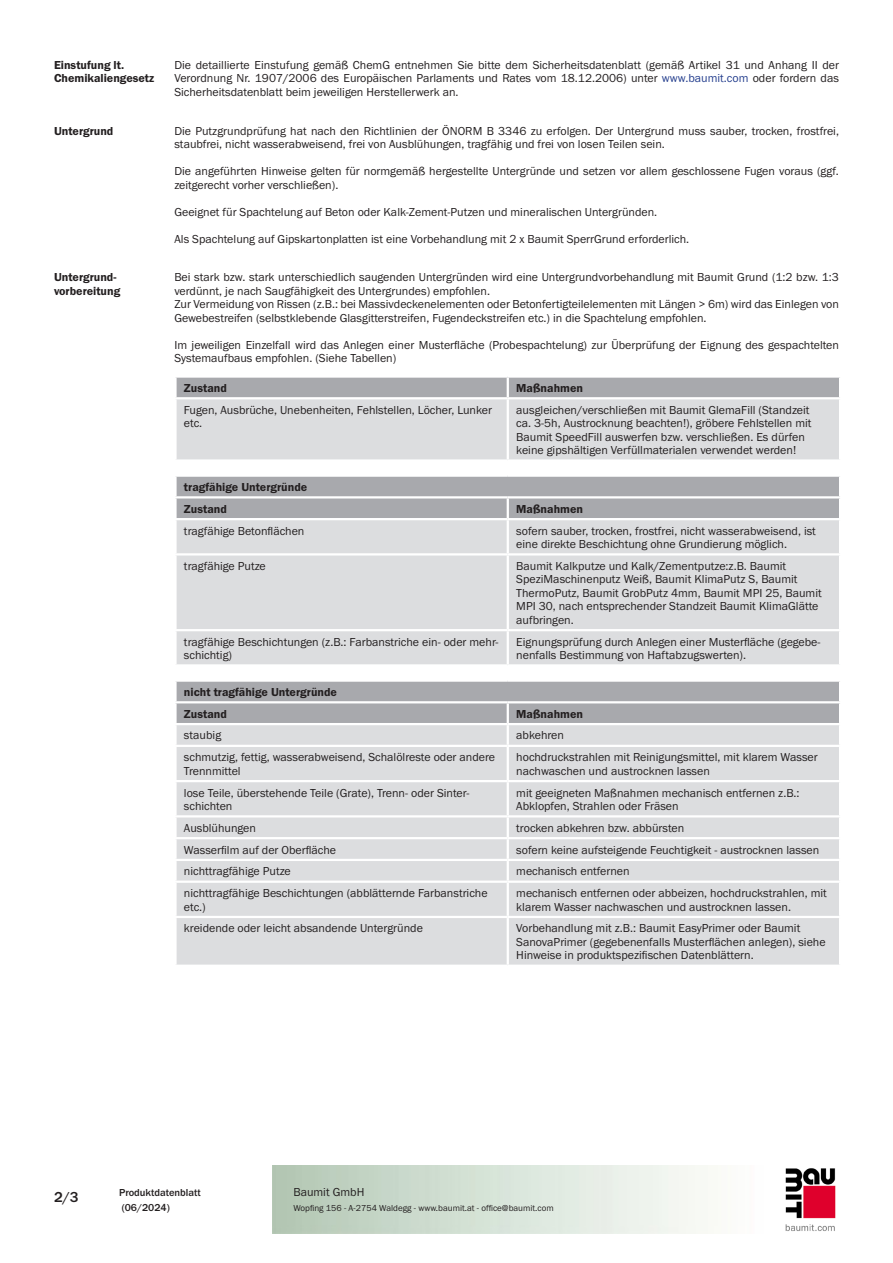
<style>
.page{position:relative;width:893px;height:1263px;background:#fff}
.page>*{position:absolute;margin:0;border:0;box-sizing:border-box;transform-origin:0 0}
.t1{font:500 15px "BM Franklin Gothic URW";color:#231f20}
.PDS_Standard{font:12px/13.5px "BM Franklin Gothic URW Boo";color:#231f20}
.PDS_Standard-2{font:12px "BM Franklin Gothic URW Dem";color:#231f20}
.PDS_Header{font:12px/13.5px "BM Franklin Gothic URW Dem";color:#231f20}
.t2{font:500 10.5px/15px "BM Franklin Gothic URW";color:#231f20}
.t3{font:9px "BM Franklin Gothic URW Boo";color:#231f20}
.s1{color:#253f8e}
</style>
<div class="page">
<img style="left:785px;top:1168px;width:51px;height:63px">
<svg style="left:175px;top:377px;width:665px;height:82px;background:#cfd0d3"></svg>
<hr style="left:174px;top:397px;width:334px;height:2px;background:#fff">
<hr style="left:174px;top:399px;width:3px;height:60px;background:#fff">
<hr style="left:508px;top:397px;width:333px;height:2px;background:#fff">
<hr style="left:507px;top:399px;width:2px;height:60px;background:#fff">
<hr style="left:839px;top:399px;width:2px;height:60px;background:#fff">
<div style="left:177px;top:520px;width:662px;height:144px;background:#dcdddf"></div>
<div style="left:176px;top:476px;width:664px;height:42px;background:#a8a9ad"></div>
<hr style="left:174px;top:496px;width:334px;height:2px;background:#fff">
<hr style="left:174px;top:498px;width:3px;height:20px;background:#fff">
<hr style="left:508px;top:496px;width:333px;height:2px;background:#fff">
<hr style="left:507px;top:498px;width:2px;height:20px;background:#fff">
<hr style="left:839px;top:498px;width:2px;height:20px;background:#fff">
<hr style="left:507px;top:520px;width:2px;height:33px;background:#fff">
<hr style="left:174px;top:553px;width:334px;height:2px;background:#fff">
<hr style="left:508px;top:553px;width:333px;height:2px;background:#fff">
<hr style="left:507px;top:555px;width:2px;height:74px;background:#fff">
<hr style="left:174px;top:629px;width:334px;height:2px;background:#fff">
<hr style="left:508px;top:629px;width:333px;height:2px;background:#fff">
<hr style="left:507px;top:631px;width:2px;height:33px;background:#fff">
<div style="left:177px;top:725px;width:662px;height:239px;background:#dcdddf"></div>
<div style="left:176px;top:681px;width:664px;height:42px;background:#a8a9ad"></div>
<hr style="left:174px;top:701px;width:334px;height:2px;background:#fff">
<hr style="left:174px;top:703px;width:3px;height:20px;background:#fff">
<hr style="left:508px;top:701px;width:333px;height:2px;background:#fff">
<hr style="left:507px;top:703px;width:2px;height:20px;background:#fff">
<hr style="left:839px;top:703px;width:2px;height:20px;background:#fff">
<hr style="left:507px;top:725px;width:2px;height:20px;background:#fff">
<hr style="left:174px;top:745px;width:334px;height:2px;background:#fff">
<hr style="left:508px;top:745px;width:333px;height:2px;background:#fff">
<hr style="left:507px;top:747px;width:2px;height:33px;background:#fff">
<hr style="left:174px;top:780px;width:334px;height:2px;background:#fff">
<hr style="left:508px;top:780px;width:333px;height:2px;background:#fff">
<hr style="left:507px;top:782px;width:2px;height:33px;background:#fff">
<hr style="left:174px;top:815px;width:334px;height:2px;background:#fff">
<hr style="left:508px;top:815px;width:333px;height:2px;background:#fff">
<hr style="left:507px;top:817px;width:2px;height:20px;background:#fff">
<hr style="left:174px;top:837px;width:334px;height:2px;background:#fff">
<hr style="left:508px;top:837px;width:333px;height:2px;background:#fff">
<hr style="left:507px;top:839px;width:2px;height:20px;background:#fff">
<hr style="left:174px;top:859px;width:334px;height:2px;background:#fff">
<hr style="left:508px;top:859px;width:333px;height:2px;background:#fff">
<svg style="left:507px;top:861px;width:2px;height:19px"></svg>
<hr style="left:174px;top:880px;width:334px;height:3px;background:#fff">
<hr style="left:508px;top:880px;width:333px;height:3px;background:#fff">
<hr style="left:507px;top:883px;width:2px;height:33px;background:#fff">
<hr style="left:174px;top:916px;width:334px;height:2px;background:#fff">
<hr style="left:508px;top:916px;width:333px;height:2px;background:#fff">
<hr style="left:507px;top:918px;width:2px;height:46px;background:#fff">
<p class="PDS_Header" style="left:54px;top:58px;width:102px">Einstufung lt.<br>Chemikaliengesetz</p>
<p class="PDS_Standard" style="left:174px;top:58px;width:666px;text-align:justify">Die detaillierte Einstufung gemäß ChemG entnehmen Sie bitte dem Sicherheitsdatenblatt (gemäß Artikel 31 und Anhang II der Verordnung Nr. 1907/2006 des Europäischen Parlaments und Rates vom 18.12.2006) unter <span class="s1">www.baumit.com</span> oder fordern das Sicherheitsdatenblatt beim jeweiligen Herstellerwerk an.</p>
<p class="PDS_Header" style="left:54px;top:124px;width:61px">Untergrund</p>
<p class="PDS_Standard" style="left:174px;top:124px;width:666px">Die Putzgrundprüfung hat nach den Richtlinien der ÖNORM B 3346 zu erfolgen. Der Untergrund muss sauber, trocken, frostfrei, staubfrei, nicht wasserabweisend, frei von Ausblühungen, tragfähig und frei von losen Teilen sein.</p>
<p class="PDS_Standard" style="left:174px;top:164px;width:666px">Die angeführten Hinweise gelten für normgemäß hergestellte Untergründe und setzen vor allem geschlossene Fugen voraus (ggf. zeitgerecht vorher verschließen).</p>
<p class="PDS_Standard" style="left:174px;top:205px;width:484px">Geeignet für Spachtelung auf Beton oder Kalk-Zement-Putzen und mineralischen Untergründen.</p>
<p class="PDS_Standard" style="left:174px;top:232px;width:516px">Als Spachtelung auf Gipskartonplatten ist eine Vorbehandlung mit 2 x Baumit SperrGrund erforderlich.</p>
<p class="PDS_Header" style="left:54px;top:271px;width:68px">Untergrund&shy;vorbereitung</p>
<p class="PDS_Standard" style="left:174px;top:271px;width:666px">Bei stark bzw. stark unterschiedlich saugenden Untergründen wird eine Untergrundvorbehandlung mit Baumit Grund (1:2 bzw. 1:3 verdünnt, je nach Saugfähigkeit des Untergrundes) empfohlen.</p>
<p class="PDS_Standard" style="left:174px;top:298px;width:666px">Zur Vermeidung von Rissen (z.B.: bei Massivdeckenelementen oder Betonfertigteilelementen mit Längen &gt; 6m) wird das Einlegen von<br>Gewebestreifen (selbstklebende Glasgitterstreifen, Fugendeckstreifen etc.) in die Spachtelung empfohlen.</p>
<p class="PDS_Standard" style="left:174px;top:338px;width:666px">Im jeweiligen Einzelfall wird das Anlegen einer Musterfläche (Probespachtelung) zur Überprüfung der Eignung des gespachtelten<br>Systemaufbaus empfohlen. (Siehe Tabellen)</p>
<p class="PDS_Standard-2" style="left:184px;top:380px;width:45px">Zustand</p>
<p class="PDS_Standard-2" style="left:516px;top:380px;width:68px">Maßnahmen</p>
<p class="PDS_Standard" style="left:184px;top:403px;width:310px">Fugen, Ausbrüche, Unebenheiten, Fehlstellen, Löcher, Lunker etc.</p>
<p class="PDS_Standard" style="left:516px;top:403px;width:297px">ausgleichen/verschließen mit Baumit GlemaFill (Standzeit ca. 3-5h, Austrocknung beachten!), gröbere Fehlstellen mit Baumit SpeedFill auswerfen bzw. verschließen. Es dürfen keine gipshältigen Verfüllmaterialen verwendet werden!</p>
<p class="PDS_Standard-2" style="left:184px;top:480px;width:125px">tragfähige Untergründe</p>
<p class="PDS_Standard-2" style="left:184px;top:501px;width:45px">Zustand</p>
<p class="PDS_Standard-2" style="left:516px;top:501px;width:68px">Maßnahmen</p>
<p class="PDS_Standard" style="left:184px;top:524px;width:122px">tragfähige Betonflächen</p>
<p class="PDS_Standard" style="left:516px;top:524px;width:301px">sofern sauber, trocken, frostfrei, nicht wasserabweisend, ist eine direkte Beschichtung ohne Grundierung möglich.</p>
<p class="PDS_Standard" style="left:184px;top:559px;width:83px">tragfähige Putze</p>
<p class="PDS_Standard" style="left:516px;top:559px;width:307px">Baumit Kalkputze und Kalk/Zementputze:z.B. Baumit SpeziMaschinenputz Weiß, Baumit KlimaPutz S, Baumit ThermoPutz, Baumit GrobPutz 4mm, Baumit MPI 25, Baumit MPI 30, nach entsprechender Standzeit Baumit KlimaGlätte aufbringen.</p>
<p class="PDS_Standard" style="left:184px;top:635px;width:316px">tragfähige Beschichtungen (z.B.: Farbanstriche ein- oder mehr&shy;schichtig)</p>
<p class="PDS_Standard" style="left:516px;top:635px;width:306px">Eignungsprüfung durch Anlegen einer Musterfläche (gegebe&shy;nenfalls Bestimmung von Haftabzugswerten).</p>
<p class="PDS_Standard-2" style="left:184px;top:684px;width:154px">nicht tragfähige Untergründe</p>
<p class="PDS_Standard-2" style="left:184px;top:706px;width:45px">Zustand</p>
<p class="PDS_Standard-2" style="left:516px;top:706px;width:68px">Maßnahmen</p>
<p class="PDS_Standard" style="left:184px;top:729px;width:39px">staubig</p>
<p class="PDS_Standard" style="left:516px;top:729px;width:49px">abkehren</p>
<p class="PDS_Standard" style="left:184px;top:751px;width:313px">schmutzig, fettig, wasserabweisend, Schalölreste oder andere<br>Trennmittel</p>
<p class="PDS_Standard" style="left:516px;top:751px;width:303px">hochdruckstrahlen mit Reinigungsmittel, mit klarem Wasser nachwaschen und austrocknen lassen</p>
<p class="PDS_Standard" style="left:184px;top:786px;width:287px">lose Teile, überstehende Teile (Grate), Trenn- oder Sinter&shy;schichten</p>
<p class="PDS_Standard" style="left:516px;top:786px;width:285px">mit geeigneten Maßnahmen mechanisch entfernen z.B.:<br>Abklopfen, Strahlen oder Fräsen</p>
<p class="PDS_Standard" style="left:184px;top:821px;width:74px">Ausblühungen</p>
<p class="PDS_Standard" style="left:516px;top:821px;width:170px">trocken abkehren bzw. abbürsten</p>
<p class="PDS_Standard" style="left:184px;top:843px;width:154px">Wasserfilm auf der Oberfläche</p>
<p class="PDS_Standard" style="left:516px;top:843px;width:305px">sofern keine aufsteigende Feuchtigkeit - austrocknen lassen</p>
<p class="PDS_Standard" style="left:184px;top:865px;width:108px">nichttragfähige Putze</p>
<p class="PDS_Standard" style="left:516px;top:865px;width:115px">mechanisch entfernen</p>
<p class="PDS_Standard" style="left:184px;top:886px;width:305px">nichttragfähige Beschichtungen (abblätternde Farbanstriche etc.)</p>
<p class="PDS_Standard" style="left:516px;top:886px;width:312px">mechanisch entfernen oder abbeizen, hochdruckstrahlen, mit klarem Wasser nachwaschen und austrocknen lassen.</p>
<p class="PDS_Standard" style="left:184px;top:922px;width:240px">kreidende oder leicht absandende Untergründe</p>
<p class="PDS_Standard" style="left:516px;top:922px;width:311px">Vorbehandlung mit z.B.: Baumit EasyPrimer oder Baumit<br>SanovaPrimer (gegebenenfalls Musterflächen anlegen), siehe<br>Hinweise in produktspezifischen Datenblättern.</p>
<p class="t1" style="left:54px;top:1188px;width:26px">2/3</p>
<p class="t2" style="left:119px;top:1185px;width:83px">Produktdatenblatt (06/2024)</p>
<p class="PDS_Standard" style="left:293px;top:1185px;width:73px">Baumit GmbH</p>
<p class="t3" style="left:293px;top:1202px;width:262px">Wopfing 156 - A-2754 Waldegg - www.baumit.at - office@baumit.com</p>
</div>
